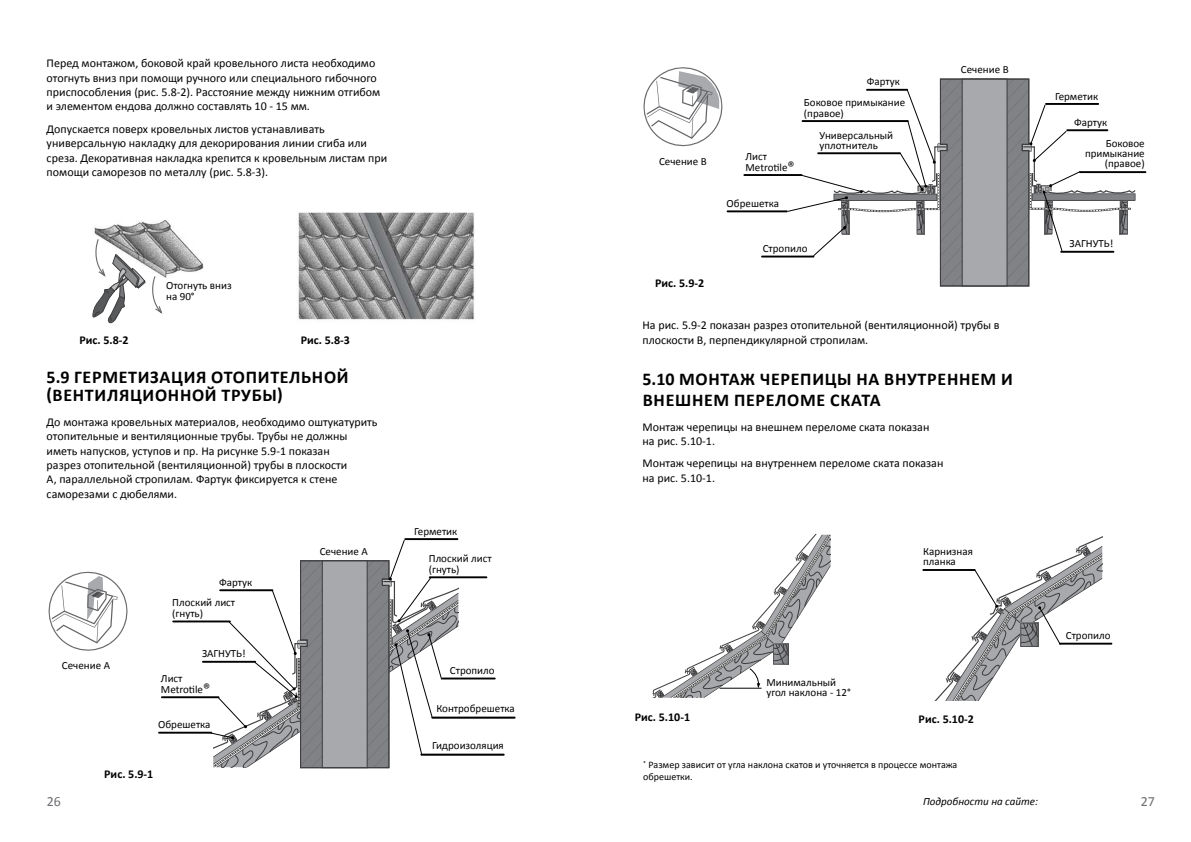
<style>
.page{position:relative;width:1191px;height:842px;background:#fff}
.page>*{position:absolute;margin:0;border:0;box-sizing:border-box;transform-origin:0 0}
.t1{font:700 18px/18px "Calibri";letter-spacing:.04em;color:#000}
.t2{font:14px "Calibri";color:#6d6e71}
.t3{font:12px/14.4px "Calibri";color:#000}
.t4{font:700 12px "Calibri";color:#000}
.t5{font:11px/11px "Calibri";color:#000}
.t6{font:italic 11px "Calibri";color:#000}
.t7{font:10px/12px "Calibri";color:#000}
.s1{font-size:14px}
</style>
<div class="page">
<img style="left:297px;top:212px;width:178px;height:108px">
<img style="left:94px;top:220px;width:110px;height:58px">
<svg style="left:92px;top:238px;width:71px;height:86px"></svg>
<svg style="left:48px;top:571px;width:80px;height:80px"></svg>
<hr style="left:202px;top:661px;width:54px;height:2px;background:#000">
<hr style="left:172px;top:620px;width:59px;height:2px;background:#000">
<hr style="left:161px;top:696px;width:58px;height:2px;background:#000">
<hr style="left:158px;top:732px;width:54px;height:2px;background:#000">
<hr style="left:404px;top:538px;width:54px;height:2px;background:#000">
<hr style="left:441px;top:677px;width:54px;height:2px;background:#000">
<hr style="left:429px;top:576px;width:58px;height:2px;background:#000">
<hr style="left:431px;top:717px;width:84px;height:2px;background:#000">
<hr style="left:420px;top:754px;width:84px;height:2px;background:#000">
<svg style="left:210px;top:539px;width:248px;height:229px"></svg>
<svg style="left:643px;top:67px;width:80px;height:80px"></svg>
<hr style="left:743px;top:174px;width:59px;height:2px;background:#000">
<hr style="left:761px;top:256px;width:53px;height:1px;background:#000">
<hr style="left:726px;top:210px;width:61px;height:2px;background:#000">
<hr style="left:1079px;top:171px;width:67px;height:2px;background:#000">
<svg style="left:787px;top:78px;width:349px;height:209px"></svg>
<hr style="left:1059px;top:643px;width:53px;height:2px;background:#000">
<svg style="left:922px;top:536px;width:180px;height:165px"></svg>
<svg style="left:652px;top:535px;width:178px;height:163px"></svg>
<p class="t3" style="left:47px;top:56px;width:335px">Перед монтажом, боковой край кровельного листа необходимо отогнуть вниз при помощи ручного или специального гибочного приспособления (рис. 5.8-2). Расстояние между нижним отгибом и элементом ендова должно составлять 10 - 15 мм.</p>
<p class="t3" style="left:47px;top:122px;width:342px">Допускается поверх кровельных листов устанавливать универсальную накладку для декорирования линии сгиба или среза. Декоративная накладка крепится к кровельным листам при помощи саморезов по металлу (рис. 5.8-3).</p>
<p class="t5" style="left:166px;top:280px;width:67px">Отогнуть вниз на 90°</p>
<p class="t4" style="left:79px;top:332px;width:51px">Рис. 5.8-2</p>
<p class="t4" style="left:301px;top:332px;width:51px">Рис. 5.8-3</p>
<h1 class="t1" style="left:47px;top:368px;width:303px">5.9 ГЕРМЕТИЗАЦИЯ ОТОПИТЕЛЬНОЙ (ВЕНТИЛЯЦИОННОЙ ТРУБЫ)</h1>
<p class="t3" style="left:47px;top:415px;width:332px">До монтажа кровельных материалов, необходимо оштукатурить отопительные и вентиляционные трубы. Трубы не должны иметь напусков, уступов и пр. На рисунке 5.9-1 показан<br>разрез отопительной (вентиляционной) трубы в плоскости<br>A, параллельной стропилам. Фартук фиксируется к стене саморезами с дюбелями.</p>
<p class="t5" style="left:172px;top:572px;width:81px;line-height:20.2px;text-indent:47px">Фартук<br>Плоский лист</p>
<p class="t5" style="left:172px;top:608px;width:32px">(гнуть)</p>
<p class="t5" style="left:62px;top:660px;width:50px">Сечение А</p>
<p class="t5" style="left:202px;top:648px;width:45px">ЗАГНУТЬ!</p>
<p class="t5" style="left:161px;top:673px;width:51px">Лист<br>Metrotile<span class="s1">®</span></p>
<p class="t5" style="left:158px;top:719px;width:54px">Обрешетка</p>
<p class="t4" style="left:104px;top:766px;width:51px">Рис. 5.9-1</p>
<p class="t5" style="left:320px;top:546px;width:50px">Сечение А</p>
<p class="t5" style="left:414px;top:526px;width:45px">Герметик</p>
<p class="t5" style="left:429px;top:553px;width:64px">Плоский лист (гнуть)</p>
<p class="t5" style="left:450px;top:665px;width:46px">Стропило</p>
<p class="t5" style="left:436px;top:702px;width:80px">Контробрешетка</p>
<p class="t5" style="left:432px;top:739px;width:73px">Гидроизоляция</p>
<p class="t5" style="left:659px;top:156px;width:49px">Сечение В</p>
<p class="t4" style="left:655px;top:275px;width:51px">Рис. 5.9-2</p>
<p class="t5" style="left:745px;top:151px;width:51px">Лист<br>Metrotile<span class="s1">®</span></p>
<p class="t5" style="left:804px;top:72px;width:103px;line-height:20.3px;text-indent:63px">Фартук<br>Боковое примыкание</p>
<p class="t5" style="left:819px;top:102px;width:75px;line-height:21.9px;text-indent:-16px">(правое)<br>Универсальный</p>
<p class="t5" style="left:819px;top:140px;width:60px">уплотнитель</p>
<p class="t5" style="left:726px;top:198px;width:54px">Обрешетка</p>
<p class="t5" style="left:762px;top:243px;width:46px">Стропило</p>
<p class="t5" style="left:961px;top:64px;width:49px">Сечение В</p>
<p class="t3" style="left:642px;top:318px;width:359px">На рис. 5.9-2 показан разрез отопительной (вентиляционной) трубы в плоскости В, перпендикулярной стропилам.</p>
<h1 class="t1" style="left:642px;top:368px;width:372px;line-height:21.6px">5.10 МОНТАЖ ЧЕРЕПИЦЫ НА ВНУТРЕННЕМ И<br>ВНЕШНЕМ ПЕРЕЛОМЕ СКАТА</h1>
<p class="t3" style="left:642px;top:419px;width:288px">Монтаж черепицы на внешнем переломе ската показан на рис. 5.10-1.</p>
<p class="t3" style="left:642px;top:456px;width:302px">Монтаж черепицы на внутреннем переломе ската показан на рис. 5.10-1.</p>
<p class="t5" style="left:766px;top:677px;width:86px;line-height:10px">Минимальный угол наклона - 12°</p>
<p class="t5" style="left:923px;top:547px;width:51px;line-height:10px">Карнизная планка</p>
<p class="t4" style="left:635px;top:709px;width:57px">Рис. 5.10-1</p>
<p class="t4" style="left:918px;top:711px;width:57px">Рис. 5.10-2</p>
<p class="t7" style="left:643px;top:759px;width:315px"><sup>*</sup> Размер зависит от угла наклона скатов и уточняется в процессе монтажа обрешетки.</p>
<p class="t5" style="left:1055px;top:91px;width:45px">Герметик</p>
<p class="t5" style="left:1105px;top:112px;width:41px;line-height:20.9px;text-indent:-32px">Фартук<br>Боковое</p>
<p class="t5" style="left:1085px;top:148px;width:61px;line-height:10px;text-align:right">примыкание (правое)</p>
<p class="t5" style="left:1069px;top:238px;width:45px">ЗАГНУТЬ!</p>
<p class="t5" style="left:1065px;top:630px;width:46px">Стропило</p>
<p class="t2" style="left:47px;top:792px;width:16px">26</p>
<p class="t6" style="left:923px;top:794px;width:117px">Подробности на сайте:</p>
<p class="t2" style="left:1140px;top:792px;width:16px">27</p>
</div>
